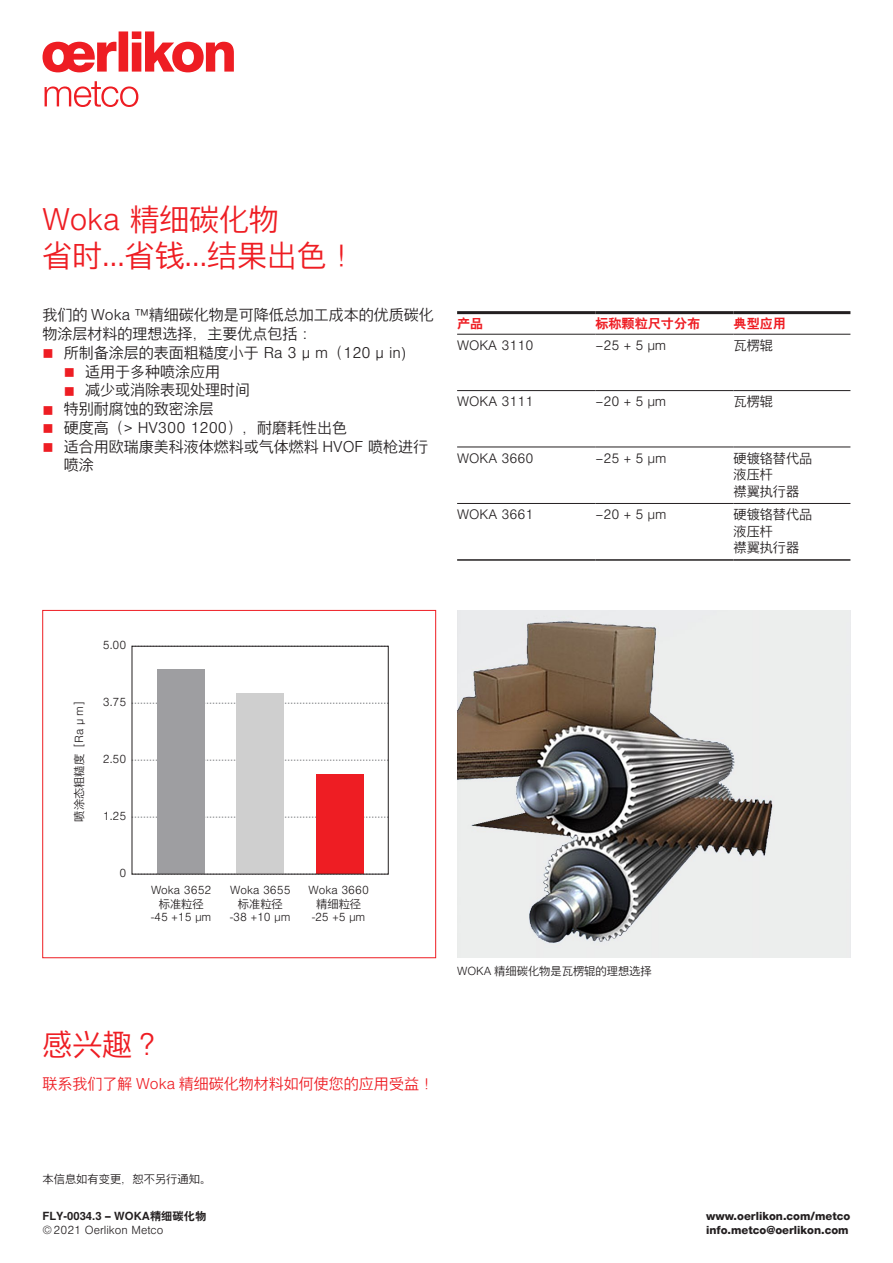
<style>
.page{position:relative;width:893px;height:1263px;background:#fff}
.page>*{position:absolute;margin:0;border:0;box-sizing:border-box;transform-origin:0 0}
.t1{font:300 30px/36px "Nimbus Sans Global";letter-spacing:-.005em;color:#ee1d23}
.t2{font:300 15px/18.8px "Nimbus Sans Global";color:#231f20}
.t3{font:300 15px "Nimbus Sans Global";color:#ee1d23}
.t4{font:300 13.2px/16.5px "Nimbus Sans Global";color:#231f20}
.t5{font:700 13.2px "Nimbus Sans Global";color:#ee1d23}
.t6{font:300 11.25px/13.5px "Nimbus Sans Global";color:#231f20;text-align:center}
.t7{font:800 11.25px/14.1px "Helvetica Neue LT Com";color:#231f20}
.t8{font:700 11.25px/14.1px "Nimbus Sans Global";color:#231f20}
.s1{color:#ee1d23}
.s2{font-family:"Helvetica Neue LT Com";font-weight:800}
.s3{font-weight:300}
</style>
<div class="page">
<svg style="left:43px;top:31px;width:191px;height:41px"></svg>
<svg style="left:45px;top:81px;width:93px;height:26px"></svg>
<img style="left:457px;top:610px;width:393px;height:348px">
<svg style="left:132px;top:874px;width:256px;height:1px"></svg>
<svg style="left:134px;top:817px;width:252px;height:1px"></svg>
<svg style="left:134px;top:760px;width:252px;height:1px"></svg>
<svg style="left:134px;top:703px;width:252px;height:1px"></svg>
<div style="left:43px;top:610px;width:393px;height:348px;border:1px solid #ee1d23"></div>
<div style="left:158px;top:670px;width:47px;height:204px;background:#9e9ea1"></div>
<div style="left:237px;top:693px;width:47px;height:181px;background:#cfcfcf"></div>
<div style="left:316px;top:775px;width:47px;height:99px;background:#ee1d23"></div>
<hr style="left:457px;top:390px;width:138px;height:1px;background:#231f20">
<hr style="left:595px;top:390px;width:138px;height:1px;background:#231f20">
<hr style="left:733px;top:390px;width:117px;height:1px;background:#231f20">
<hr style="left:457px;top:447px;width:138px;height:1px;background:#231f20">
<hr style="left:595px;top:447px;width:138px;height:1px;background:#231f20">
<hr style="left:733px;top:447px;width:117px;height:1px;background:#231f20">
<hr style="left:457px;top:503px;width:138px;height:1px;background:#231f20">
<hr style="left:595px;top:503px;width:138px;height:1px;background:#231f20">
<hr style="left:733px;top:503px;width:117px;height:1px;background:#231f20">
<hr style="left:457px;top:311px;width:138px;height:3px;background:#231f20">
<hr style="left:595px;top:311px;width:138px;height:3px;background:#231f20">
<hr style="left:733px;top:311px;width:117px;height:3px;background:#231f20">
<hr style="left:457px;top:334px;width:138px;height:1px;background:#231f20">
<hr style="left:595px;top:334px;width:138px;height:1px;background:#231f20">
<hr style="left:733px;top:334px;width:117px;height:1px;background:#231f20">
<hr style="left:457px;top:559px;width:138px;height:2px;background:#231f20">
<hr style="left:595px;top:559px;width:138px;height:2px;background:#231f20">
<hr style="left:733px;top:559px;width:117px;height:2px;background:#231f20">
<div style="left:132px;top:646px;width:257px;height:228px;border:1px solid #231f20"></div>
<h1 class="t1" style="left:43px;top:201px;width:316px">Woka 精细碳化物<br>省时…省钱…结果出色！</h1>
<p class="t2" style="left:43px;top:306px;width:393px">我们的 Woka ™精细碳化物是可降低总加工成本的优质碳化物涂层材料的理想选择，主要优点包括：</p>
<p class="t2" style="left:43px;top:343px;width:365px"><span class="s1">■</span> 所制备涂层的表面粗糙度小于 Ra 3 μ m（120 μ in)</p>
<p class="t2" style="left:64px;top:362px;width:158px"><span class="s1">■</span> 适用于多种喷涂应用</p>
<p class="t2" style="left:64px;top:381px;width:188px"><span class="s1">■</span> 减少或消除表现处理时间</p>
<p class="t2" style="left:42px;top:400px;width:173px"><span class="s1">■</span> 特别耐腐蚀的致密涂层</p>
<p class="t2" style="left:42px;top:418px;width:306px"><span class="s1">■</span> 硬度高（&gt; HV300 1200），耐磨耗性出色</p>
<p class="t2" style="left:64px;top:437px;width:366px;text-indent:-21px"><span class="s1">■</span> 适合用欧瑞康美科液体燃料或气体燃料 HVOF 喷枪进行喷涂</p>
<p class="t5" style="left:457px;top:316px;width:28px">产品</p>
<p class="t5" style="left:595px;top:316px;width:106px">标称颗粒尺寸分布</p>
<p class="t5" style="left:733px;top:316px;width:54px">典型应用</p>
<p class="t4" style="left:457px;top:337px;width:78px">WOKA 3110</p>
<p class="t4" style="left:595px;top:337px;width:73px">–25 + 5 µm</p>
<p class="t4" style="left:733px;top:337px;width:41px">瓦楞辊</p>
<p class="t4" style="left:457px;top:393px;width:78px">WOKA 3111</p>
<p class="t4" style="left:595px;top:393px;width:73px">–20 + 5 µm</p>
<p class="t4" style="left:733px;top:393px;width:41px">瓦楞辊</p>
<p class="t4" style="left:457px;top:450px;width:78px">WOKA 3660</p>
<p class="t4" style="left:595px;top:450px;width:73px">–25 + 5 µm</p>
<p class="t4" style="left:734px;top:450px;width:80px">硬镀铬替代品液压杆<br>襟翼执行器</p>
<p class="t4" style="left:457px;top:506px;width:78px">WOKA 3661</p>
<p class="t4" style="left:595px;top:506px;width:73px">–20 + 5 µm</p>
<p class="t4" style="left:734px;top:506px;width:80px">硬镀铬替代品液压杆<br>襟翼执行器</p>
<p class="t6" style="left:103px;top:639px;width:25px">5.00</p>
<p class="t6" style="left:72px;top:822px;width:128px;rotate:-90deg">喷涂态粗糙度［Ra μ m］</p>
<p class="t6" style="left:103px;top:696px;width:25px">3.75</p>
<p class="t6" style="left:103px;top:753px;width:25px">2.50</p>
<p class="t6" style="left:103px;top:810px;width:25px">1.25</p>
<p class="t6" style="left:119px;top:866px;width:8px">0</p>
<p class="t6" style="left:151px;top:884px;width:62px">Woka 3652标准粒径-45 +15 µm</p>
<p class="t6" style="left:230px;top:884px;width:62px">Woka 3655标准粒径-38 +10 µm</p>
<p class="t6" style="left:308px;top:884px;width:62px">Woka 3660精细粒径-25 +5 µm</p>
<h1 class="t1" style="left:43px;top:1026px;width:121px">感兴趣？</h1>
<p class="t3" style="left:43px;top:1075px;width:393px">联系我们了解 Woka 精细碳化物材料如何使您的应用受益！</p>
<p class="t6" style="left:457px;top:964px;width:196px">WOKA 精细碳化物是瓦楞辊的理想选择</p>
<p class="t6" style="left:43px;top:1172px;width:170px">本信息如有变更，恕不另行通知。</p>
<p class="t8" style="left:43px;top:1208px;width:165px">FLY-0034.3 <span class="s2">–</span> WOKA精细碳化物<span class="s3">© 2021 Oerlikon Metco</span></p>
<p class="t7" style="left:706px;top:1208px;width:146px">www.oerlikon.com/metco info.metco@oerlikon.com</p>
<p class="t8" style="left:844px;top:1223px;width:8px">1</p>
</div>
